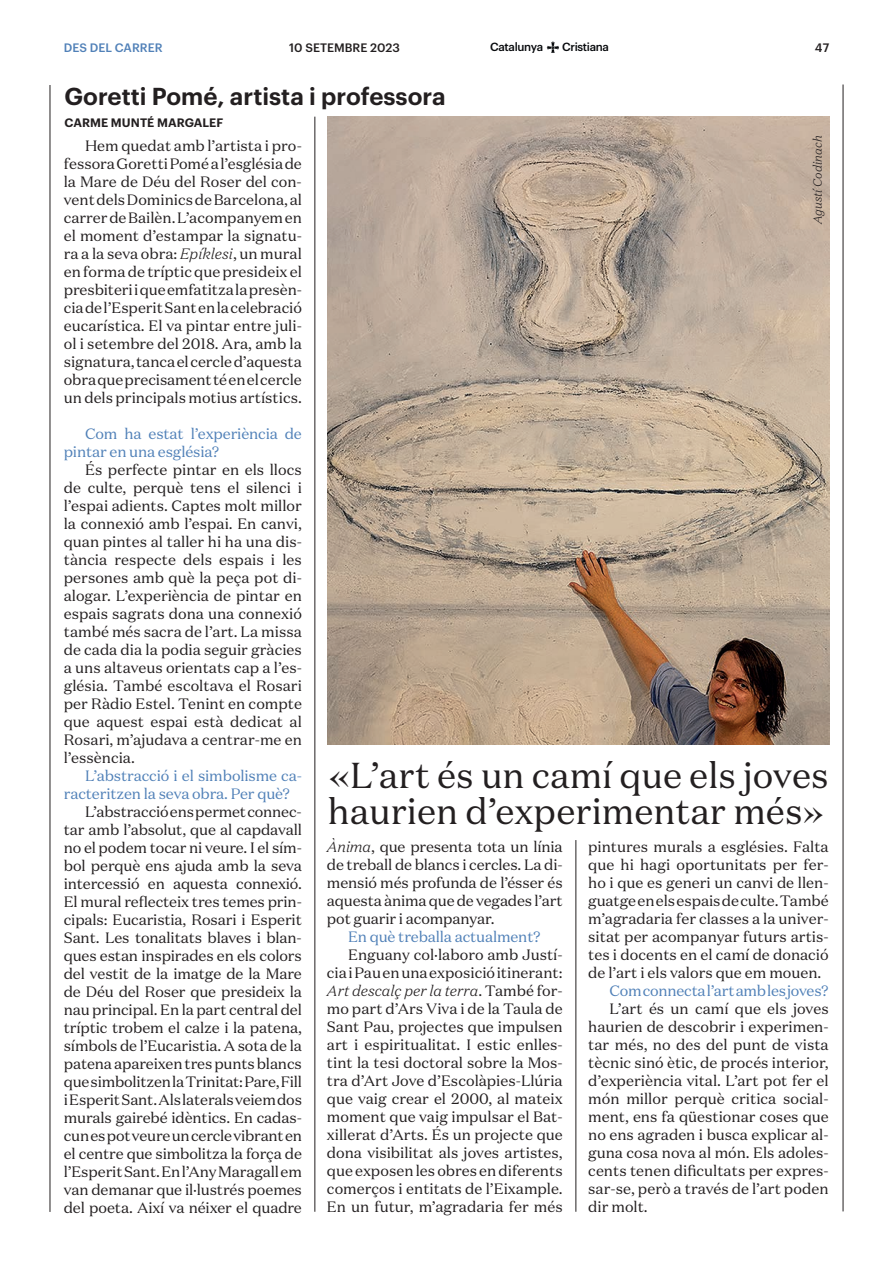
<style>
.page{position:relative;width:893px;height:1263px;background:#fff}
.page>*{position:absolute;margin:0;border:0;box-sizing:border-box;transform-origin:0 0}
.t1{font:36px/36px "Domaine Text";color:#231f20}
.t2{font:600 24px "Graphik";color:#231f20}
.t3{font:15px/18px "Domaine Text";color:#231f20;text-align:justify}
.t4{font:15px/18px "Domaine Text";letter-spacing:-.01em;color:#5181b8}
.t5{font:600 12px "Graphik";letter-spacing:.005em;color:#231f20}
.t6{font:500 12px "Graphik";color:#231f20}
.t7{font:italic 300 12px "Domaine Text";color:#231f20}
.t8{font:500 12px "Graphik";color:#5181b8}
.t9{font:500 11.55px "Graphik";letter-spacing:-.03em;color:#07090c}
.s1{font-weight:300;font-style:italic}
</style>
<div class="page">
<hr style="left:843px;top:85px;width:1px;height:1126px;background:#231f20">
<hr style="left:50px;top:85px;width:1px;height:1127px;background:#231f20">
<svg style="left:547px;top:42px;width:12px;height:11px"></svg>
<hr style="left:315px;top:117px;width:1px;height:1095px;background:#231f20">
<hr style="left:576px;top:840px;width:1px;height:372px;background:#231f20">
<img style="left:328px;top:117px;width:502px;height:627px">
<p class="t6" style="left:289px;top:38px;width:112px">10 SETEMBRE 2023</p>
<p class="t9" style="left:490px;top:38px;width:54px">Catalunya</p>
<p class="t9" style="left:562px;top:38px;width:48px">Cristiana</p>
<p class="t6" style="left:815px;top:38px;width:16px">47</p>
<p class="t8" style="left:64px;top:39px;width:100px">DES DEL CARRER</p>
<h2 class="t2" style="left:64px;top:78px;width:383px">Goretti Pomé, artista i professora</h2>
<p class="t5" style="left:65px;top:113px;width:160px">CARME MUNTÉ MARGALEF</p>
<p class="t3" style="left:64px;top:136px;width:240px;text-indent:21px">Hem quedat amb l’artista i pro&shy;fessora Goretti Pomé a l’església de la Mare de Déu del Roser del con&shy;vent dels Dominics de Barcelona, al carrer de Bailèn. L’acompanyem en el moment d’estampar la signatu&shy;ra a la seva obra: <span class="s1">Epíklesi</span>, un mural en forma de tríptic que presideix el presbiteri i que emfatitza la presèn&shy;cia de l’Esperit Sant en la celebració eucarística. El va pintar entre juli&shy;ol i setembre del 2018. Ara, amb la signatura, tanca el cercle d’aquesta obra que precisament té en el cercle un dels principals motius artístics.</p>
<p class="t4" style="left:64px;top:424px;width:240px;text-indent:21px">Com ha estat l’experiència de pintar en una església?</p>
<p class="t3" style="left:64px;top:460px;width:240px;text-indent:21px">És perfecte pintar en els llocs de culte, perquè tens el silenci i l’espai adients. Captes molt millor la connexió amb l’espai. En canvi, quan pintes al taller hi ha una dis&shy;tància respecte dels espais i les persones amb què la peça pot di&shy;alogar. L’experiència de pintar en espais sagrats dona una connexió també més sacra de l’art. La missa de cada dia la podia seguir gràcies a uns altaveus orientats cap a l’es&shy;glésia. També escoltava el Rosari per Ràdio Estel. Tenint en compte que aquest espai està dedicat al Rosari, m’ajudava a centrar-me en l’essència.</p>
<p class="t4" style="left:64px;top:766px;width:240px;text-indent:21px">L’abstracció i el simbolisme ca&shy;racteritzen la seva obra. Per què?</p>
<p class="t3" style="left:64px;top:802px;width:240px;text-indent:21px">L’abstracció ens permet connec&shy;tar amb l’absolut, que al capdavall no el podem tocar ni veure. I el sím&shy;bol perquè ens ajuda amb la seva intercessió en aquesta connexió.<br>El mural reflecteix tres temes prin&shy;cipals: Eucaristia, Rosari i Esperit Sant. Les tonalitats blaves i blan&shy;ques estan inspirades en els colors del vestit de la imatge de la Mare de Déu del Roser que presideix la nau principal. En la part central del tríptic trobem el calze i la patena, símbols de l’Eucaristia. A sota de la patena apareixen tres punts blancs que simbolitzen la Trinitat: Pare, Fill i Esperit Sant. Als laterals veiem dos murals gairebé idèntics. En cadas&shy;cun es pot veure un cercle vibrant en el centre que simbolitza la força de l’Esperit Sant. En l’Any Maragall em van demanar que il·lustrés poemes del poeta. Així va néixer el quadre</p>
<p class="t7" style="left:810px;top:224px;width:91px;rotate:-90deg">Agustí Codinach</p>
<h1 class="t1" style="left:328px;top:757px;width:502px">«L’art és un camí que els joves haurien d’experimentar més»</h1>
<p class="t3" style="left:327px;top:837px;width:237px"><span class="s1">Ànima</span>, que presenta tota un línia de treball de blancs i cercles. La di&shy;mensió més profunda de l’ésser és aquesta ànima que de vegades l’art pot guarir i acompanyar.</p>
<p class="t4" style="left:348px;top:927px;width:194px">En què treballa actualment?</p>
<p class="t3" style="left:327px;top:945px;width:237px;text-indent:21px">Enguany col·laboro amb Justí&shy;cia i Pau en una exposició itinerant:<br><span class="s1">Art descalç per la terra</span>. També for&shy;mo part d’Ars Viva i de la Taula de Sant Pau, projectes que impulsen art i espiritualitat. I estic enlles&shy;tint la tesi doctoral sobre la Mos&shy;tra d’Art Jove d’Escolàpies-Llúria que vaig crear el 2000, al mateix moment que vaig impulsar el Bat&shy;xillerat d’Arts. És un projecte que dona visibilitat als joves artistes, que exposen les obres en diferents comerços i entitats de l’Eixample.<br>En un futur, m’agradaria fer més</p>
<p class="t3" style="left:588px;top:837px;width:242px">pintures murals a esglésies. Falta que hi hagi oportunitats per fer&shy;ho i que es generi un canvi de llen&shy;guatge en els espais de culte. També m’agradaria fer classes a la univer&shy;sitat per acompanyar futurs artis&shy;tes i docents en el camí de donació de l’art i els valors que em mouen.</p>
<p class="t4" style="left:609px;top:981px;width:221px">Com connecta l’art amb les joves?</p>
<p class="t3" style="left:588px;top:999px;width:242px;text-indent:21px">L’art és un camí que els joves haurien de descobrir i experimen&shy;tar més, no des del punt de vista tècnic sinó ètic, de procés interior, d’experiència vital. L’art pot fer el món millor perquè critica social&shy;ment, ens fa qüestionar coses que no ens agraden i busca explicar al&shy;guna cosa nova al món. Els adoles&shy;cents tenen dificultats per expres&shy;sar-se, però a través de l’art poden dir molt.</p>
</div>
